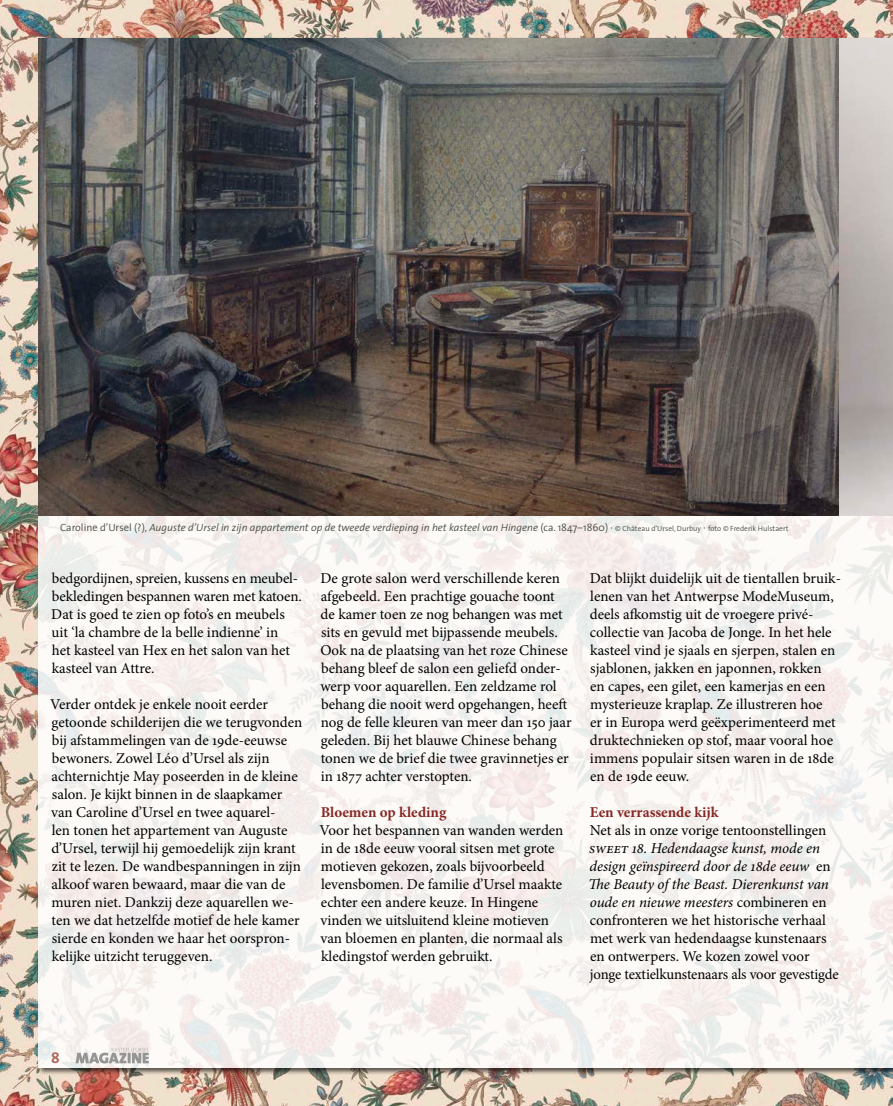
<style>
.page{position:relative;width:893px;height:1106px;background:#fff}
.page>*{position:absolute;margin:0;border:0;box-sizing:border-box;transform-origin:0 0}
.t1{font:15.6px "The Sans Bold Caps";color:#ab675b}
.t2{font:15px/18px "Minion Pro";color:#000}
.t3{font:700 15px "Minion Pro";color:#862825}
.t4{font:italic 300 10.5px "The Sans";color:#474c41}
.s1{font-style:normal}
.s2{font-style:normal;font-size:7.5px}
.s3{font-style:italic}
</style>
<div class="page">
<img style="left:0;top:0;width:893px;height:1106px">
<svg style="left:38px;top:515px;width:855px;height:552px;fill:#fbf7f5"></svg>
<img style="left:38px;top:38px;width:802px;height:477px">
<img style="left:840px;top:38px;width:53px;height:477px">
<svg style="left:76px;top:1047px;width:73px;height:16px"></svg>
<p class="t4" style="left:60px;top:519px;width:730px"><span class="s1">Caroline d’Ursel (?),</span> Auguste d’Ursel in zijn appartement op de tweede verdieping in het kasteel van Hingene <span class="s1">(ca. 1847–1860) ·</span> <span class="s2">© Château d’Ursel, Durbuy</span> <span class="s1">·</span> <span class="s2">foto © Frederik Hulstaert</span></p>
<p class="t2" style="left:51px;top:569px;width:252px">bedgordijnen, spreien, kussens en meubel&shy;bekledingen bespannen waren met katoen.<br>Dat is goed te zien op foto’s en meubels uit ‘la chambre de la belle indienne’ in<br>het kasteel van Hex en het salon van het kasteel van Attre.</p>
<p class="t2" style="left:50px;top:695px;width:254px">Verder ontdek je enkele nooit eerder getoonde schilderijen die we terugvonden bij afstammelingen van de 19de-eeuwse bewoners. Zowel Léo d’Ursel als zijn achternichtje May poseerden in de kleine salon. Je kijkt binnen in de slaapkamer van Caroline d’Ursel en twee aquarel-<br>len tonen het appartement van Auguste d’Ursel, terwijl hij gemoedelijk zijn krant zit te lezen. De wandbespanningen in zijn alkoof waren bewaard, maar die van de muren niet. Dankzij deze aquarellen we&shy;ten we dat hetzelfde motief de hele kamer sierde en konden we haar het oorspron&shy;kelijke uitzicht teruggeven.</p>
<p class="t2" style="left:320px;top:569px;width:253px">De grote salon werd verschillende keren afgebeeld. Een prachtige gouache toont de kamer toen ze nog behangen was met sits en gevuld met bijpassende meubels.<br>Ook na de plaatsing van het roze Chinese behang bleef de salon een geliefd onder&shy;werp voor aquarellen. Een zeldzame rol behang die nooit werd opgehangen, heeft nog de felle kleuren van meer dan 150 jaar geleden. Bij het blauwe Chinese behang tonen we de brief die twee gravinnetjes er in 1877 achter verstopten.</p>
<p class="t3" style="left:321px;top:801px;width:127px">Bloemen op kleding</p>
<p class="t2" style="left:319px;top:821px;width:246px">Voor het bespannen van wanden werden in de 18de eeuw vooral sitsen met grote motieven gekozen, zoals bijvoorbeeld levensbomen. De familie d’Ursel maakte echter een andere keuze. In Hingene vinden we uitsluitend kleine motieven van bloemen en planten, die normaal als kledingstof werden gebruikt.</p>
<p class="t2" style="left:590px;top:569px;width:253px">Dat blijkt duidelijk uit de tientallen bruik&shy;lenen van het Antwerpse ModeMuseum, deels afkomstig uit de vroegere privé&shy;collectie van Jacoba de Jonge. In het hele kasteel vind je sjaals en sjerpen, stalen en sjablonen, jakken en japonnen, rokken<br>en capes, een gilet, een kamerjas en een mysterieuze kraplap. Ze illustreren hoe<br>er in Europa werd geëxperimenteerd met druktechnieken op stof, maar vooral hoe immens populair sitsen waren in de 18de en de 19de eeuw.</p>
<p class="t3" style="left:590px;top:801px;width:130px">Een verrassende kijk</p>
<p class="t2" style="left:590px;top:821px;width:238px">Net als in onze vorige tentoonstellingen</p>
<p class="t2" style="left:588px;top:839px;width:252px"><span class="s3">SWEET 18. Hedendaagse kunst, mode en design geïnspireerd door de 18de eeuw</span> en <span class="s3">The Beauty ofthe Beast. Dierenkunst van oude en nieuwe meesters</span> combineren en confronteren we het historische verhaal met werk van hedendaagse kunstenaars en ontwerpers. We kozen zowel voor jonge textielkunstenaars als voor gevestigde</p>
<p class="t1" style="left:51px;top:1044px;width:10px">8</p>
</div>
